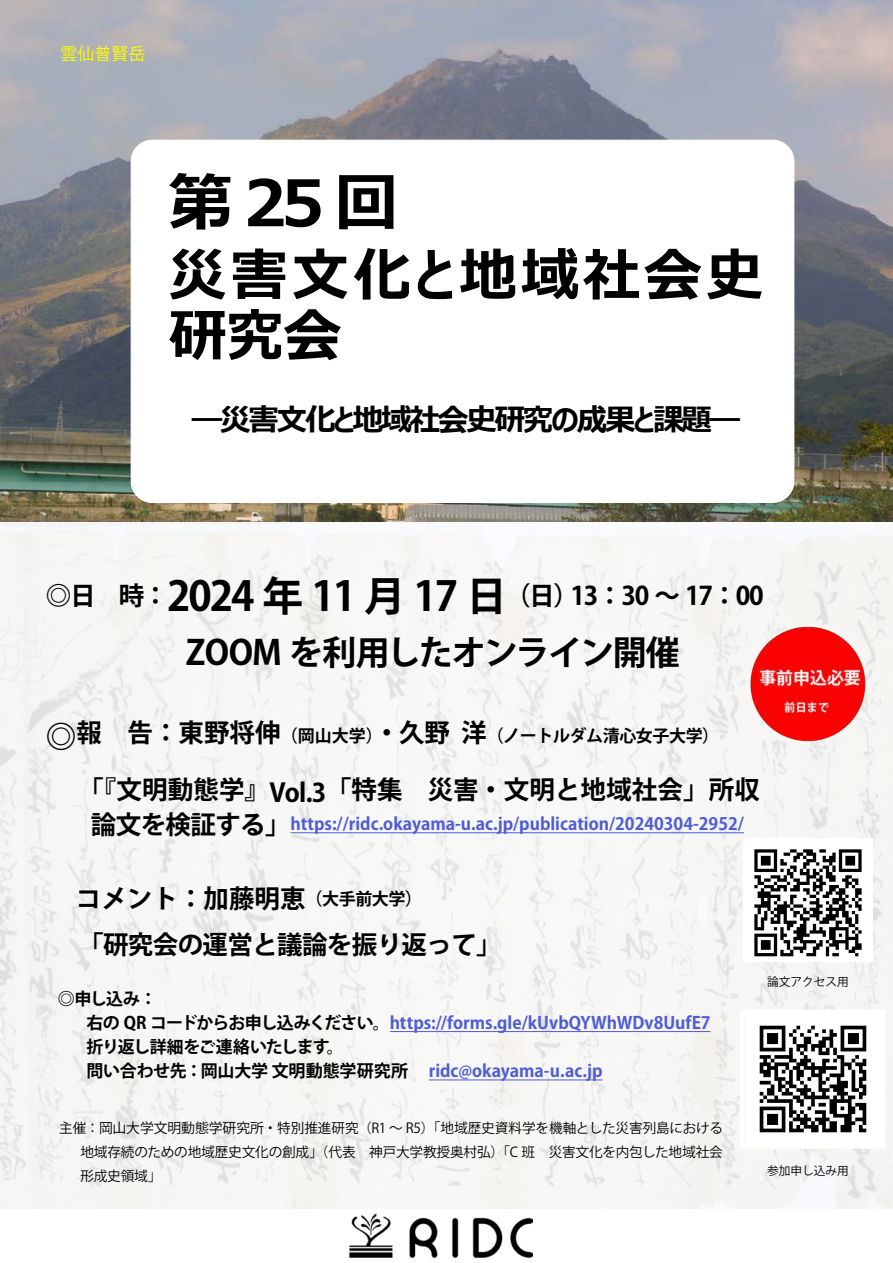
<style>
.page{position:relative;width:893px;height:1263px;background:#fff}
.page>*{position:absolute;margin:0;border:0;box-sizing:border-box;transform-origin:0 0}
.t1{font:700 63.75px "Meiryo UI";color:#000}
.t2{font:700 57.45px/60.4px "Meiryo UI";letter-spacing:.07em;color:#000}
.t3{font:700 40.8px "Koz Go Pro";letter-spacing:-.05em;color:#000}
.t4{font:700 34.05px "Koz Go Pro";letter-spacing:-.04em;color:#000}
.t5{font:700 30.6px "Meiryo UI";letter-spacing:-.075em;color:#000}
.t6{font:700 30.6px "Koz Go Pro";color:#000}
.t7{font:700 25.5px "Koz Go Pro";letter-spacing:-.025em;color:#000}
.t8{font:700 25.5px "Koz Go Pro";letter-spacing:.005em;color:#000}
.t9{font:700 25.5px "Koz Go Pro";color:#000}
.t10{font:700 16.95px "Koz Go Pro";color:#4f5cd6}
.t11{font:700 16.95px "Koz Go Pro";color:#000}
.t12{font:700 16.95px "Koz Go Pro";letter-spacing:-.02em;color:#000}
.t13{font:700 16.95px "Koz Go Pro";letter-spacing:-.06em;color:#000}
.t14{font:16.95px "Koz Go Pro";color:#ff0}
.t15{font:13.65px/24.2px "Koz Go Pr 6 N";letter-spacing:-.01em;color:#000;text-align:justify}
.t16{font:11.7px "Koz Go Pro";color:#000}
.s1{font-size:25.5px}
.s2{color:#000}
.s3{color:#4f5cd6}
.s4{font-size:13.8px}
</style>
<div class="page">
<img style="left:0;top:0;width:893px;height:483px">
<img style="left:0;top:483px;width:893px;height:726px">
<div style="left:131px;top:140px;width:663px;height:362px;background:#fff;border-radius:21px"></div>
<img style="left:744px;top:838px;width:128px;height:123px">
<hr style="left:291px;top:832px;width:453px;height:1px;background:#4f5cd6">
<img style="left:745px;top:1014px;width:135px;height:130px">
<img style="left:349px;top:1213px;width:184px;height:44px">
<hr style="left:390px;top:1031px;width:320px;height:1px;background:#4f5cd6">
<hr style="left:429px;top:1079px;width:174px;height:1px;background:#4f5cd6">
<img style="left:744px;top:623px;width:128px;height:122px">
<p class="t14" style="left:61px;top:43px;width:87px">雲仙普賢岳</p>
<p class="t1" style="left:169px;top:158px;width:231px">第25 回</p>
<p class="t2" style="left:169px;top:248px;width:596px">災害文化と地域社会史研究会</p>
<p class="t5" style="left:192px;top:399px;width:550px">―災害文化と地域社会史研究の成果と課題―</p>
<p class="t7" style="left:46px;top:579px;width:100px">◎日　時</p>
<p class="t3" style="left:143px;top:569px;width:366px"><span class="s1">：</span>2024 年 11 月 17 日</p>
<p class="t7" style="left:505px;top:579px;width:75px">（日(</p>
<p class="t7" style="left:571px;top:579px;width:195px">13：30~17：00</p>
<p class="t4" style="left:186px;top:631px;width:495px">ZOOM を利用したオンライン開催</p>
<p class="t7" style="left:77px;top:716px;width:206px">報　告：東野将伸</p>
<p class="t6" style="left:46px;top:717px;width:32px">◎</p>
<p class="t12" style="left:281px;top:725px;width:121px">（岡山大学）<span class="s1">・</span></p>
<p class="t7" style="left:399px;top:716px;width:89px">久野洋</p>
<p class="t12" style="left:487px;top:725px;width:234px">（ノートルダム清心女子大学(</p>
<p class="t7" style="left:78px;top:773px;width:193px">「『文明動態学』</p>
<p class="t7" style="left:270px;top:777px;width:59px">Vol.3</p>
<p class="t8" style="left:326px;top:773px;width:435px">「特集　災害・文明と地域社会」所収</p>
<p class="t7" style="left:91px;top:808px;width:201px">論文を検証する」</p>
<p class="t10" style="left:291px;top:813px;width:455px">https://ridc.okayama u- .ac j p. /publication/20240304-2952/</p>
<p class="t9" style="left:76px;top:882px;width:231px">コメント：加藤明恵</p>
<p class="t7" style="left:78px;top:928px;width:425px">「研究会の運営と議論を振り返って「</p>
<p class="t12" style="left:58px;top:988px;width:100px">◎申し込み：</p>
<p class="t10" style="left:86px;top:1012px;width:625px"><span class="s2">右の QR コードからお申し込みください。</span>https://forms.gle/kUvbQYWhWDv8UufE7</p>
<p class="t12" style="left:327px;top:1036px;width:19px">。</p>
<p class="t12" style="left:306px;top:888px;width:118px">（大手前大学(</p>
<p class="t13" style="left:86px;top:1036px;width:245px">折り返し詳細をご連絡いたします</p>
<p class="t11" style="left:86px;top:1060px;width:518px">問い合わせ先：岡山大学文明動態学研究所　 <span class="s3">ridc@okayama u- .ac j p.</span></p>
<p class="t15" style="left:80px;top:1116px;width:644px;text-indent:-21px">主催：<span class="s4">岡山大学文明動態学研究所・</span>特別推進研究（ 1R ～ <span class="s4">5R</span> ）「地域歴史資料学を機軸とした災害列島における地域存続のための地域歴史文化の創成」（代表　神戸大学教授奥村弘）「C 班　災害文化を内包した地域社会形成史領域「</p>
<p class="t16" style="left:767px;top:974px;width:83px">論文アクセス用</p>
<p class="t16" style="left:767px;top:1163px;width:83px">参加申し込み用</p>
</div>
